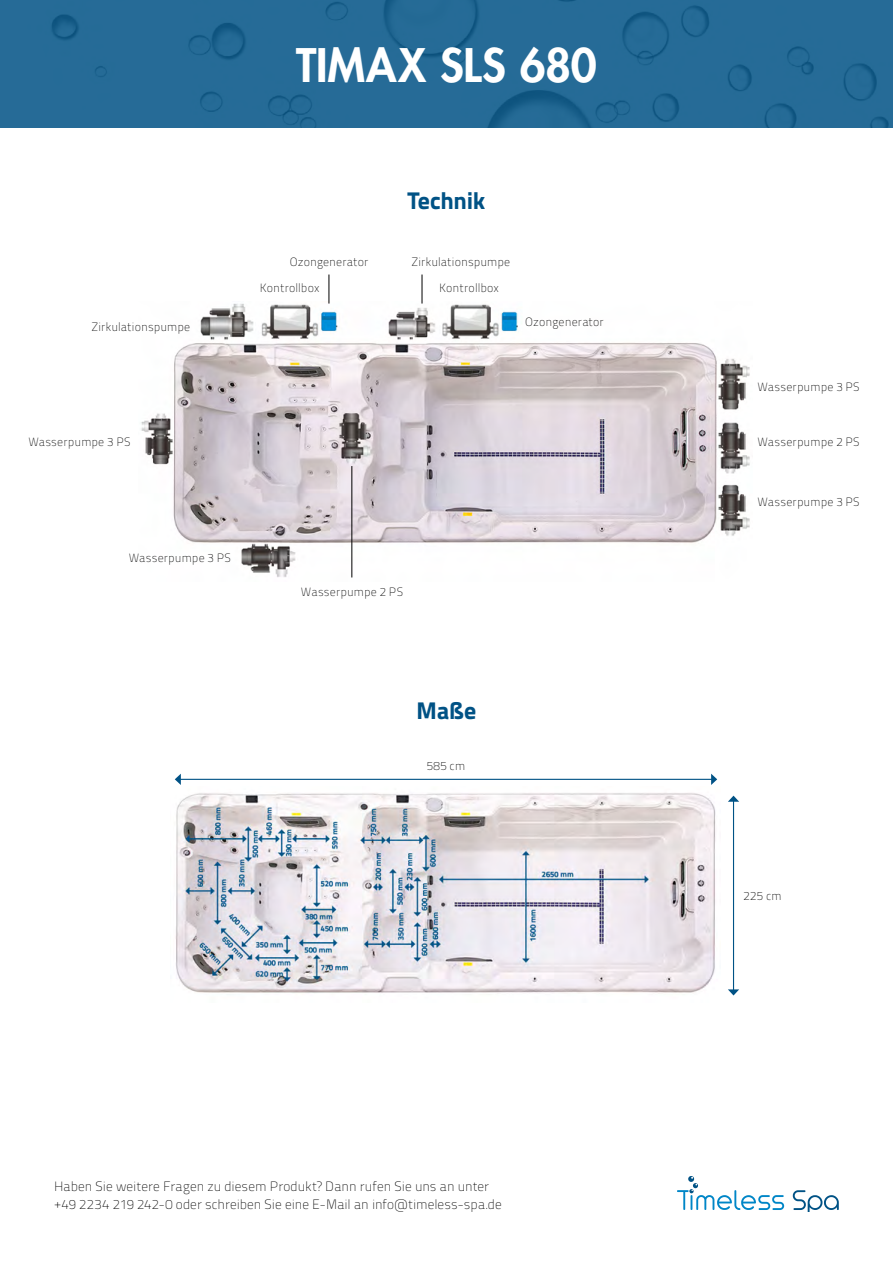
<style>
.page{position:relative;width:893px;height:1263px;background:#fff}
.page>*{position:absolute;margin:0;border:0;box-sizing:border-box;transform-origin:0 0}
.t1{font:800 45px "Futura Std";color:#fff}
.t2{font:24px "Titillium Text 25 L 999 wt";letter-spacing:-.015em;color:#005285}
.t3{font:13.5px/18px "Titillium Title 20";letter-spacing:.005em;color:#000}
.t4{font:12px "Titillium Maps 29 L 1 wt";letter-spacing:.005em;color:#000}
</style>
<div class="page">
<img style="left:141px;top:301px;width:609px;height:277px">
<div style="left:0;top:0;width:893px;height:128px;background:#266b97"></div>
<img style="left:175px;top:793px;width:541px;height:200px">
<hr style="left:329px;top:274px;width:1px;height:30px;background:#000">
<hr style="left:422px;top:274px;width:1px;height:30px;background:#000">
<hr style="left:180px;top:779px;width:532px;height:1px;background:#005285">
<svg style="left:175px;top:774px;width:6px;height:11px"></svg>
<svg style="left:711px;top:774px;width:6px;height:11px"></svg>
<hr style="left:733px;top:801px;width:1px;height:189px;background:#005285">
<svg style="left:728px;top:989px;width:11px;height:6px"></svg>
<svg style="left:728px;top:796px;width:11px;height:6px"></svg>
<svg style="left:793px;top:1190px;width:46px;height:22px"></svg>
<svg style="left:677px;top:1176px;width:107px;height:34px"></svg>
<hr style="left:352px;top:466px;width:1px;height:111px;background:#000">
<h1 class="t1" style="left:296px;top:37px;width:302px">TIMAX SLS 680</h1>
<p class="t4" style="left:290px;top:253px;width:80px">Ozongenerator</p>
<h2 class="t2" style="left:408px;top:182px;width:79px">Technik</h2>
<p class="t4" style="left:411px;top:253px;width:100px">Zirkulationspumpe</p>
<p class="t4" style="left:91px;top:318px;width:100px">Zirkulationspumpe</p>
<p class="t4" style="left:260px;top:280px;width:61px">Kontrollbox</p>
<p class="t4" style="left:439px;top:280px;width:61px">Kontrollbox</p>
<p class="t4" style="left:525px;top:313px;width:80px">Ozongenerator</p>
<p class="t4" style="left:757px;top:379px;width:104px">Wasserpumpe 3 PS</p>
<p class="t4" style="left:28px;top:433px;width:104px">Wasserpumpe 3 PS</p>
<p class="t4" style="left:757px;top:433px;width:104px">Wasserpumpe 2 PS</p>
<p class="t4" style="left:129px;top:549px;width:104px">Wasserpumpe 3 PS</p>
<p class="t4" style="left:301px;top:583px;width:104px">Wasserpumpe 2 PS</p>
<h2 class="t2" style="left:417px;top:692px;width:61px">Maße</h2>
<p class="t4" style="left:427px;top:757px;width:40px">585 cm</p>
<p class="t3" style="left:54px;top:1177px;width:449px">Haben Sie weitere Fragen zu diesem Produkt? Dann rufen Sie uns an unter +49 2234 219 242-0 oder schreiben Sie eine E-Mail an info@timeless-spa.de</p>
<p class="t4" style="left:757px;top:494px;width:104px">Wasserpumpe 3 PS</p>
<p class="t4" style="left:743px;top:887px;width:40px">225 cm</p>
</div>
